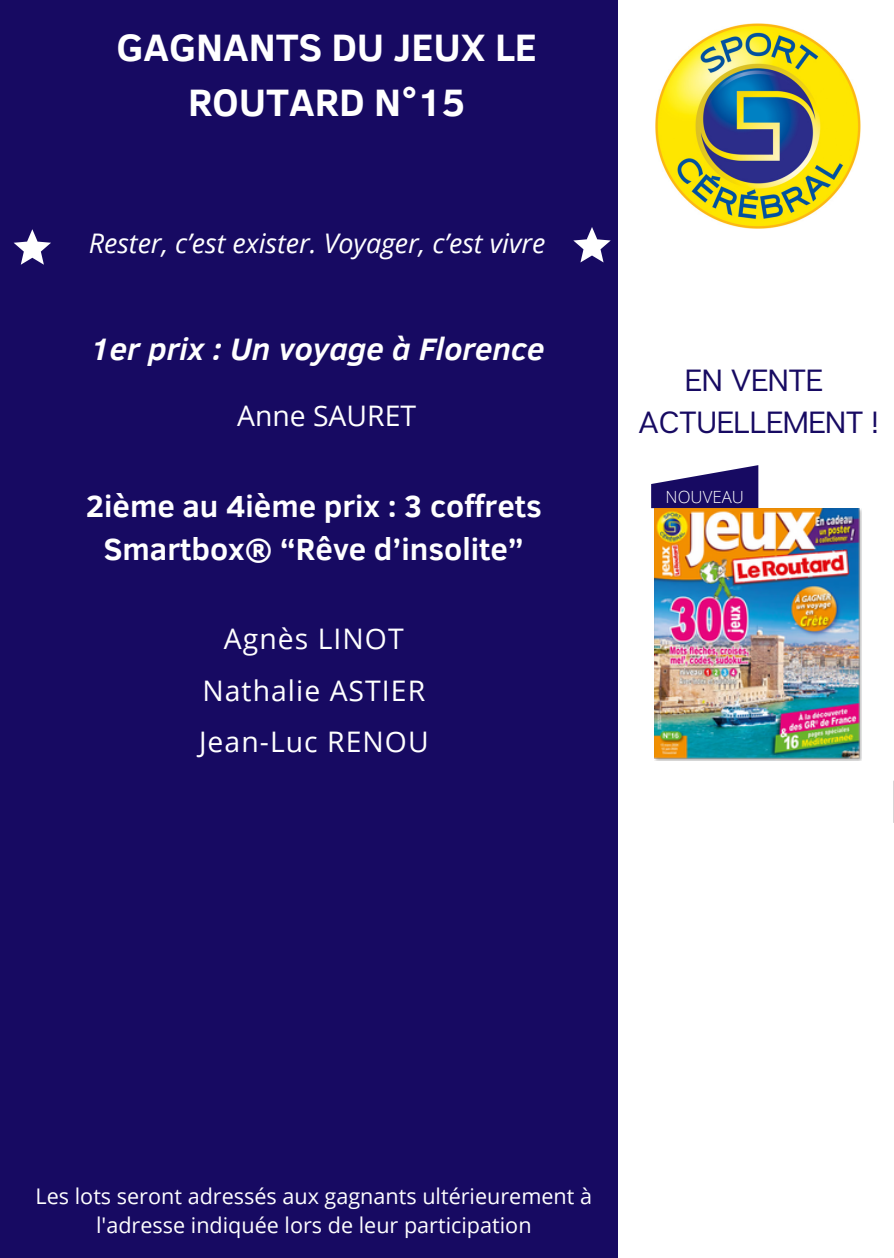
<style>
.page{position:relative;width:894px;height:1258px;background:#fff}
.page>*{position:absolute;margin:0;border:0;box-sizing:border-box;transform-origin:0 0}
.t1{font:700 39.3px/54px "Clear Sans";color:#fff;text-align:center}
.t2{font:italic 700 31.8px "Clear Sans";color:#fff}
.t3{font:700 31.2px/42.6px "Clear Sans";color:#fff;text-align:center}
.t4{font:30.6px/42px "Articulat CF";color:#170a62;text-align:center}
.t5{font:28.2px/51.6px "Open Sans";letter-spacing:.035em;color:#fff;text-align:center}
.t6{font:28.2px "Open Sans";color:#fff}
.t7{font:italic 27px "Open Sans";color:#fff}
.t8{font:21.6px/29.4px "Open Sans";color:#fff;text-align:center}
.t9{font:300 16.8px "Open Sans";color:#fff}
</style>
<div class="page">
<div style="left:0;top:0;width:617px;height:1258px;background:#170a62"></div>
<svg style="left:573px;top:227px;width:37px;height:35px"></svg>
<svg style="left:14px;top:229px;width:37px;height:36px"></svg>
<img style="left:655px;top:24px;width:205px;height:205px">
<hr style="left:893px;top:747px;width:1px;height:76px;background:#8e8086">
<svg style="left:651px;top:465px;width:107px;height:43px"></svg>
<img style="left:654px;top:508px;width:207px;height:252px">
<p class="t1" style="left:116px;top:19px;width:422px">GAGNANTS DU JEUX LE<br>ROUTARD N°15</p>
<h3 class="t7" style="left:89px;top:225px;width:458px">Rester, c’est exister. Voyager, c’est vivre</h3>
<h1 class="t2" style="left:90px;top:325px;width:456px">1er prix : Un voyage à Florence</h1>
<h5 class="t6" style="left:237px;top:396px;width:180px">Anne SAURET</h5>
<p class="t3" style="left:86px;top:483px;width:457px">2ième au 4ième prix : 3 coffrets<br>Smartbox® “Rêve d’insolite”</p>
<p class="t5" style="left:199px;top:612px;width:231px">Agnès LINOT<br>Nathalie ASTIER<br>Jean-Luc RENOU</p>
<h3 class="t4" style="left:638px;top:358px;width:241px">EN VENTE<br>ACTUELLEMENT !</h3>
<h2 class="t9" style="left:665px;top:485px;width:80px">NOUVEAU</h2>
<h4 class="t8" style="left:36px;top:1181px;width:558px">Les lots seront adressés aux gagnants ultérieurement à l'adresse indiquée lors de leur participation</h4>
</div>
